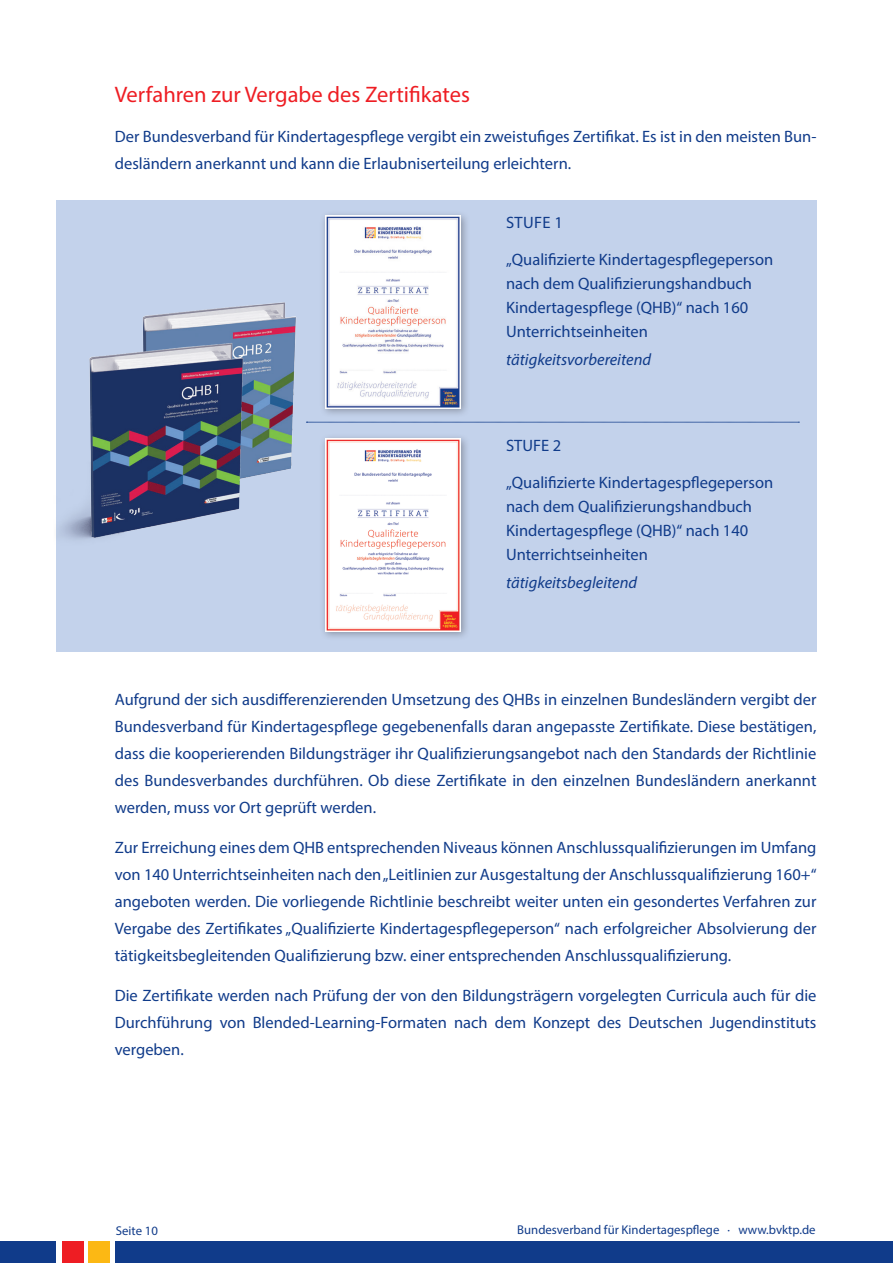
<style>
.page{position:relative;width:893px;height:1263px;background:#fff}
.page>*{position:absolute;margin:0;border:0;box-sizing:border-box;transform-origin:0 0}
.Überschrift_2_Ebene{font:22.5px "Myriad Pro";color:#ee1d23}
.Text{font:16.5px/27px "Myriad Pro";color:#103b8a}
.Text-2{font:italic 16.5px "Myriad Pro";color:#103b8a}
.t1{font:12.75px "Myriad Pro";color:#103b8a}
</style>
<div class="page">
<div style="left:0;top:1242px;width:893px;height:21px;background:#103b8a"></div>
<div style="left:57px;top:1242px;width:5px;height:21px;background:#fff"></div>
<div style="left:83px;top:1242px;width:5px;height:21px;background:#fff"></div>
<div style="left:109px;top:1242px;width:6px;height:21px;background:#fff"></div>
<div style="left:62px;top:1242px;width:21px;height:21px;background:#ee1d23"></div>
<div style="left:88px;top:1242px;width:21px;height:21px;background:#fcb814"></div>
<div style="left:56px;top:200px;width:760px;height:451px;background:#c3d2eb"></div>
<div style="left:320px;top:210px;width:151px;height:208px;background:#231f20;opacity:.35"></div>
<img style="left:325px;top:216px;width:136px;height:192px">
<div style="left:320px;top:433px;width:151px;height:208px;background:#231f20;opacity:.35"></div>
<img style="left:325px;top:439px;width:136px;height:193px">
<svg style="left:331px;top:422px;width:468px;height:1px"></svg>
<img style="left:143px;top:288px;width:188px;height:227px">
<img style="left:61px;top:337px;width:197px;height:203px">
<p class="Überschrift_2_Ebene" style="left:115px;top:80px;width:357px">Verfahren zur Vergabe des Zertifikates</p>
<p class="Text" style="left:115px;top:122px;width:703px">Der Bundesverband für Kindertagespflege vergibt ein zweistufiges Zertifikat. Es ist in den meisten Bun&shy;desländern anerkannt und kann die Erlaubniserteilung erleichtern.</p>
<p class="Text" style="left:506px;top:209px;width:58px">STUFE 1</p>
<p class="Text" style="left:506px;top:247px;width:269px;line-height:24px">„Qualifizierte Kindertagespflegeperson nach dem Qualifizierungshandbuch Kindertagespflege (QHB)“ nach 160<br>Unterrichtseinheiten</p>
<p class="Text-2" style="left:506px;top:349px;width:147px">tätigkeitsvorbereitend</p>
<p class="Text" style="left:506px;top:432px;width:57px">STUFE 2</p>
<p class="Text" style="left:506px;top:470px;width:269px;line-height:24px">„Qualifizierte Kindertagespflegeperson nach dem Qualifizierungshandbuch Kindertagespflege (QHB)“ nach 140<br>Unterrichtseinheiten</p>
<p class="Text-2" style="left:506px;top:573px;width:133px">tätigkeitsbegleitend</p>
<p class="Text" style="left:115px;top:686px;width:703px;text-align:justify">Aufgrund der sich ausdifferenzierenden Umsetzung des QHBs in einzelnen Bundesländern vergibt der Bundesverband für Kindertagespflege gegebenenfalls daran angepasste Zertifikate. Diese bestätigen, dass die kooperierenden Bildungsträger ihr Qualifizierungsangebot nach den Standards der Richtlinie des Bundesverbandes durchführen. Ob diese Zertifikate in den einzelnen Bundesländern anerkannt werden, muss vor Ort geprüft werden.</p>
<p class="Text" style="left:115px;top:834px;width:703px;text-align:justify">Zur Erreichung eines dem QHB entsprechenden Niveaus können Anschlussqualifizierungen im Umfang von 140 Unterrichtseinheiten nach den „Leitlinien zur Ausgestaltung der Anschlussqualifizierung 160+“ angeboten werden. Die vorliegende Richtlinie beschreibt weiter unten ein gesondertes Verfahren zur Vergabe des Zertifikates „Qualifizierte Kindertagespflegeperson“ nach erfolgreicher Absolvierung der tätigkeitsbegleitenden Qualifizierung bzw. einer entsprechenden Anschlussqualifizierung.</p>
<p class="Text" style="left:115px;top:981px;width:703px;text-align:justify">Die Zertifikate werden nach Prüfung der von den Bildungsträgern vorgelegten Curricula auch für die Durchführung von Blended-Learning-Formaten nach dem Konzept des Deutschen Jugendinstituts vergeben.</p>
<p class="t1" style="left:116px;top:1223px;width:44px">Seite 10</p>
<p class="t1" style="left:517px;top:1222px;width:300px">Bundesverband für Kindertagespflege · www.bvktp.de</p>
</div>
